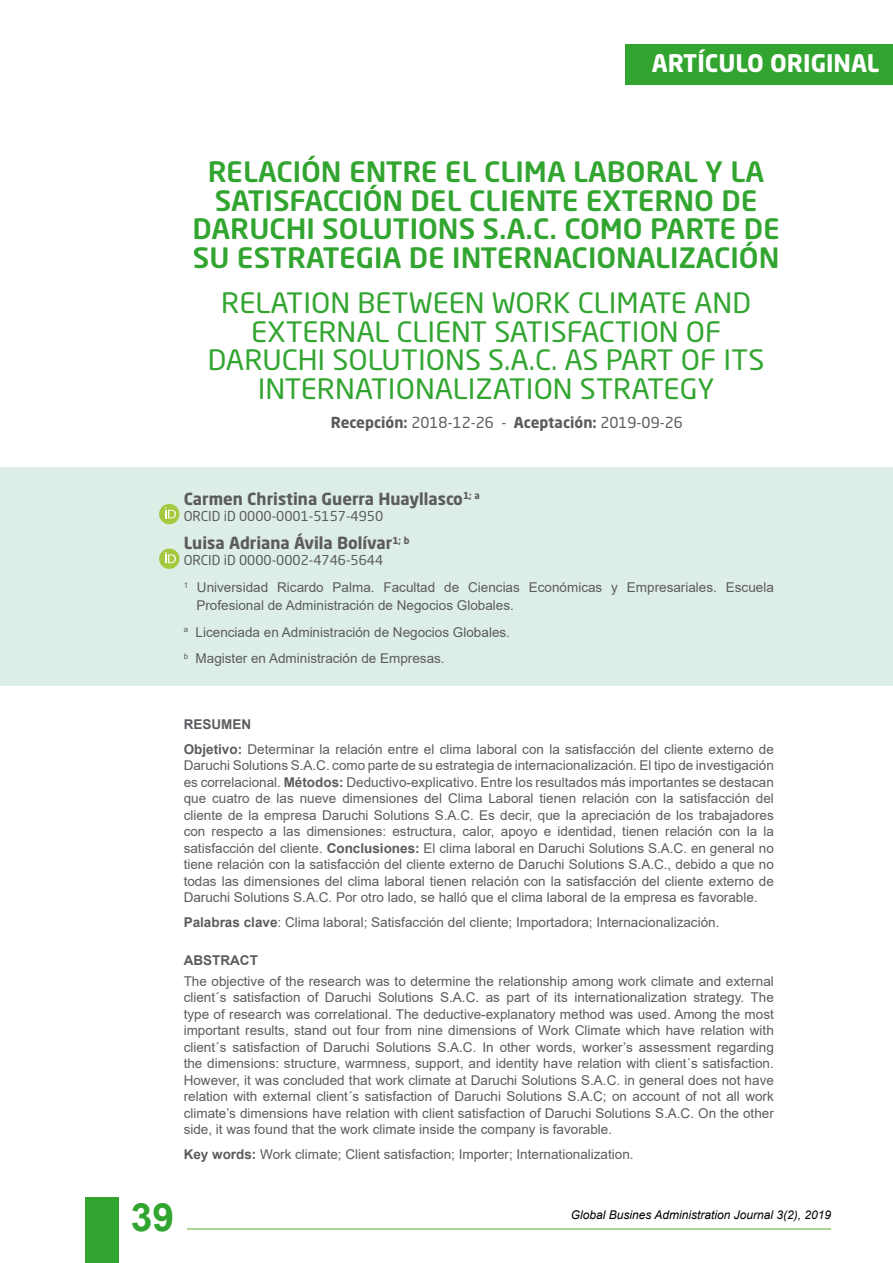
<style>
.page{position:relative;width:893px;height:1263px;background:#fff}
.page>*{position:absolute;margin:0;border:0;box-sizing:border-box;transform-origin:0 0}
.t1{font:700 39px "Arial";color:#32a530}
.t2{font:500 27.75px/28.5px "Neo Sans Std";color:#32a530;text-align:center;scale:1.05 1}
.t3{font:27.75px/28.5px "Neo Sans Std";color:#32a530;text-align:center;scale:1.05 1}
.t4{font:700 24px "Neo Sans Std";color:#fff}
.t5{font:700 16.5px "Neo Sans Std";color:#5c5b5f}
.t6{font:700 15px "Neo Sans Std";color:#5c5b5f}
.t7{font:13.5px/16.5px "Arial";color:#5c5b5f}
.t8{font:13.5px "Neo Sans Std";color:#5c5b5f}
.t9{font:700 13.5px "Arial";color:#5c5b5f}
.t10{font:italic 12px "Arial";color:#000}
.s1{font-weight:400}
.s2{font-weight:700}
</style>
<div class="page">
<div style="left:85px;top:1198px;width:33px;height:65px;background:#32a530"></div>
<hr style="left:187px;top:1228px;width:644px;height:1px;background:#60ad29">
<div style="left:0;top:467px;width:893px;height:219px;background:#dceee5"></div>
<div style="left:625px;top:44px;width:268px;height:41px;background:#32a530"></div>
<div style="left:159px;top:504px;width:20px;height:20px;background:#a4c83e;border-radius:50%"></div>
<svg style="left:165px;top:507px;width:11px;height:11px"></svg>
<div style="left:159px;top:549px;width:20px;height:20px;background:#a4c83e;border-radius:50%"></div>
<svg style="left:165px;top:552px;width:11px;height:11px"></svg>
<h3 class="t4" style="left:652px;top:48px;width:229px">ARTÍCULO ORIGINAL</h3>
<h2 class="t2" style="left:192px;top:157px;width:561px">RELACIÓN ENTRE EL CLIMA LABORAL Y LA SATISFACCIÓN DEL CLIENTE EXTERNO DE DARUCHI SOLUTIONS S.A.C. COMO PARTE DE SU ESTRATEGIA DE INTERNACIONALIZACIÓN</h2>
<h2 class="t3" style="left:208px;top:289px;width:531px">RELATION BETWEEN WORK CLIMATE AND EXTERNAL CLIENT SATISFACTION OF DARUCHI SOLUTIONS S.A.C. AS PART OF ITS INTERNATIONALIZATION STRATEGY</h2>
<p class="t6" style="left:331px;top:413px;width:354px">Recepción: <span class="s1">2018-12-26 -</span> Aceptación: <span class="s1">2019-09-26</span></p>
<p class="t5" style="left:184px;top:488px;width:298px">Carmen Christina Guerra Huayllasco<sup>1;</sup> <sup>a</sup></p>
<p class="t8" style="left:184px;top:508px;width:201px">ORCID iD 0000-0001-5157-4950</p>
<p class="t5" style="left:184px;top:533px;width:227px">Luisa Adriana Ávila Bolívar<sup>1;</sup> <sup>b</sup></p>
<p class="t8" style="left:184px;top:552px;width:201px">ORCID iD 0000-0002-4746-5644</p>
<p class="t7" style="left:196px;top:578px;width:579px;line-height:18px;text-indent:-13px"><sup>1</sup> Universidad Ricardo Palma. Facultad de Ciencias Económicas y Empresariales. Escuela<br>Profesional de Administración de Negocios Globales.</p>
<p class="t7" style="left:184px;top:618px;width:328px;line-height:26.5px"><sup>a</sup> Licenciada en Administración de Negocios Globales. <sup>b</sup> Magister en Administración de Empresas.</p>
<p class="t7" style="left:184px;top:711px;width:592px;line-height:25px"><span class="s2">RESUMEN<br>Objetivo:</span> Determinar la relación entre el clima laboral con la satisfacción del cliente externo de</p>
<p class="t7" style="left:184px;top:757px;width:592px;text-align:justify">Daruchi Solutions S.A.C. como parte de su estrategia de internacionalización. El tipo de investigación es correlacional. <span class="s2">Métodos:</span> Deductivo-explicativo. Entre los resultados más importantes se destacan que cuatro de las nueve dimensiones del Clima Laboral tienen relación con la satisfacción del cliente de la empresa Daruchi Solutions S.A.C. Es decir, que la apreciación de los trabajadores con respecto a las dimensiones: estructura, calor, apoyo e identidad, tienen relación con la la satisfacción del cliente. <span class="s2">Conclusiones:</span> El clima laboral en Daruchi Solutions S.A.C. en general no tiene relación con la satisfacción del cliente externo de Daruchi Solutions S.A.C., debido a que no todas las dimensiones del clima laboral tienen relación con la satisfacción del cliente externo de Daruchi Solutions S.A.C. Por otro lado, se halló que el clima laboral de la empresa es favorable.</p>
<p class="t7" style="left:184px;top:914px;width:537px"><span class="s2">Palabras clave</span>: Clima laboral; Satisfacción del cliente; Importadora; Internacionalización.</p>
<p class="t9" style="left:184px;top:950px;width:76px">ABSTRACT</p>
<p class="t7" style="left:184px;top:972px;width:592px;text-align:justify">The objective of the research was to determine the relationship among work climate and external client´s satisfaction of Daruchi Solutions S.A.C. as part of its internationalization strategy. The type of research was correlational. The deductive-explanatory method was used. Among the most important results, stand out four from nine dimensions of Work Climate which have relation with client´s satisfaction of Daruchi Solutions S.A.C. In other words, worker’s assessment regarding the dimensions: structure, warmness, support, and identity have relation with client´s satisfaction.<br>However, it was concluded that work climate at Daruchi Solutions S.A.C. in general does not have relation with external client´s satisfaction of Daruchi Solutions S.A.C; on account of not all work climate’s dimensions have relation with client satisfaction of Daruchi Solutions S.A.C. On the other side, it was found that the work climate inside the company is favorable.</p>
<p class="t7" style="left:184px;top:1146px;width:451px"><span class="s2">Key words:</span> Work climate; Client satisfaction; Importer; Internationalization.</p>
<h1 class="t1" style="left:131px;top:1189px;width:45px">39</h1>
<p class="t10" style="left:571px;top:1206px;width:262px">Global Busines Administration Journal 3(2), 2019</p>
</div>
